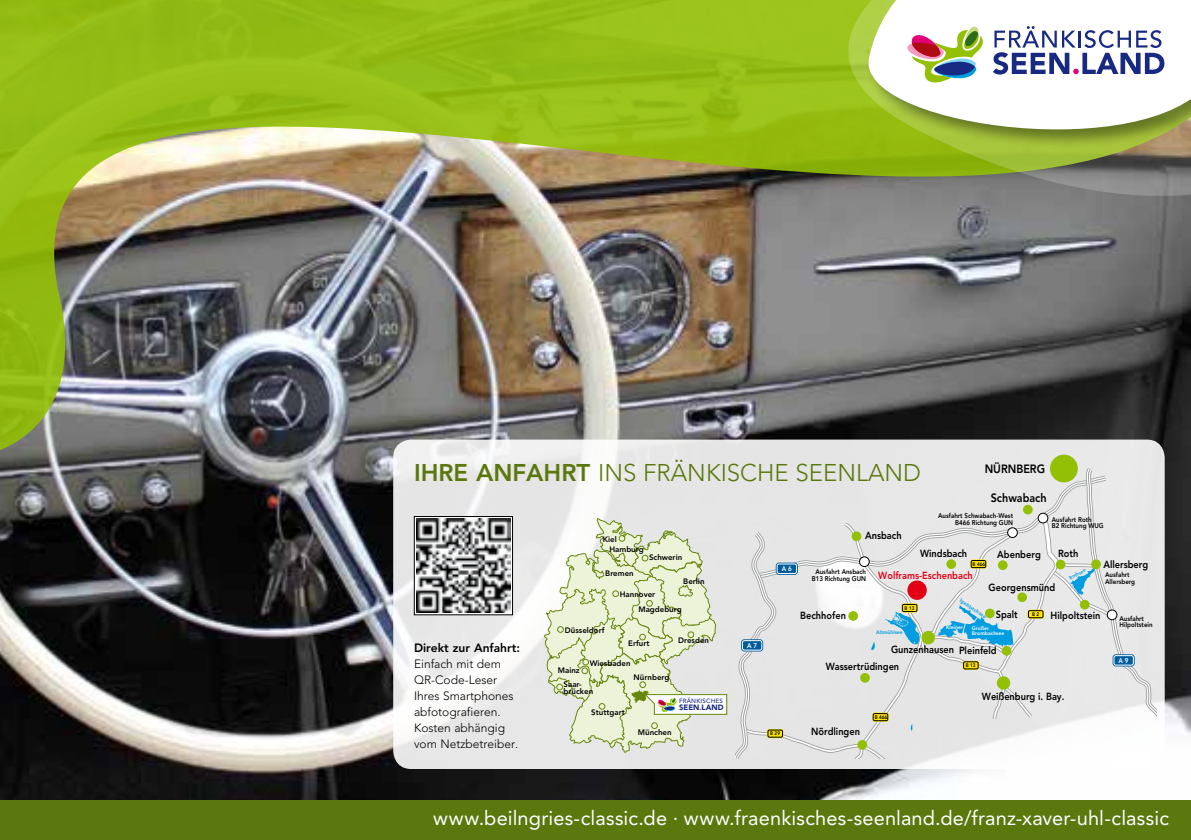
<style>
.page{position:relative;width:1191px;height:840px;background:#fff}
.page>*{position:absolute;margin:0;border:0;box-sizing:border-box;transform-origin:0 0}
.t1{font:300 24px "Avenir";color:#5a780d}
.t2{font:20px "Avenir";letter-spacing:.01em;color:#fff}
.t3{font:300 12px/16px "Avenir";color:#000}
.t4{font:800 12px "Avenir";color:#000;scale:.9 1}
.t5{font:800 12px "Avenir";color:#000}
.t6{font:800 10.2px "Avenir";color:#000;scale:.9 1}
.t7{font:800 10.2px "Avenir";color:#e20015;scale:.9 1}
.t8{font:800 7.8px/7px "Avenir";color:#000}
.t9{font:900 7.6px "Avenir";color:#172982}
.t10{font:800 6.8px/6.8px "Avenir";color:#000;scale:.9 1}
.t11{font:800 6.8px "Avenir";color:#fff;scale:.9 1}
.t12{font:500 6.2px "Avenir";letter-spacing:.035em;color:#172982}
.t13{font:800 5.2px/5.2px "Avenir";color:#fff}
.t14{font:800 5.2px "Avenir";color:#009ee0}
.t15{font:800 5.2px "Avenir";color:#000;scale:.9 1}
.t16{font:800 5.2px "Avenir";color:#009ee0;scale:.92 1}
.s1{font-weight:800}
.s2{color:#e20079}
</style>
<div class="page">
<img style="left:0;top:463px;width:1191px;height:336px">
<img style="left:0;top:0;width:1191px;height:463px">
<svg style="left:394px;top:440px;width:769px;height:327px;fill:#e7e7e7"></svg>
<div style="left:393px;top:439px;width:771px;height:329px;border:2px solid #fff;border-radius:17px"></div>
<div style="left:0;top:799px;width:1191px;height:40px;background:#5a780d"></div>
<svg style="left:822px;top:0;width:369px;height:235px;background:#838d63"></svg>
<svg style="left:856px;top:0;width:335px;height:163px"></svg>
<svg style="left:907px;top:27px;width:77px;height:55px"></svg>
<svg style="left:992px;top:26px;width:172px;height:48px"></svg>
<svg style="left:543px;top:518px;width:184px;height:235px;background:#e1e7d0"></svg>
<svg style="left:735px;top:462px;width:421px;height:295px;background:#e2e5e6"></svg>
<div style="left:768px;top:729px;width:14px;height:7px;background:#ffe400"></div>
<div style="left:767px;top:728px;width:16px;height:9px;border:2px solid #ffe400"></div>
<div style="left:767px;top:729px;width:15px;height:8px;border:1px solid #000"></div>
<div style="left:902px;top:604px;width:15px;height:7px;background:#ffe400"></div>
<div style="left:901px;top:603px;width:17px;height:9px;border:2px solid #ffe400"></div>
<div style="left:902px;top:603px;width:15px;height:8px;border:1px solid #000"></div>
<div style="left:963px;top:661px;width:15px;height:7px;background:#ffe400"></div>
<div style="left:962px;top:660px;width:17px;height:9px;border:2px solid #ffe400"></div>
<div style="left:963px;top:661px;width:15px;height:7px;border:1px solid #000"></div>
<div style="left:971px;top:560px;width:14px;height:7px;background:#ffe400"></div>
<div style="left:970px;top:559px;width:16px;height:9px;border:2px solid #ffe400"></div>
<div style="left:971px;top:560px;width:15px;height:7px;border:1px solid #000"></div>
<div style="left:873px;top:713px;width:14px;height:7px;background:#ffe400"></div>
<div style="left:872px;top:712px;width:16px;height:9px;border:2px solid #ffe400"></div>
<div style="left:873px;top:713px;width:15px;height:7px;border:1px solid #000"></div>
<div style="left:1028px;top:610px;width:15px;height:7px;background:#ffe400"></div>
<div style="left:1027px;top:609px;width:17px;height:9px;border:2px solid #ffe400"></div>
<div style="left:1028px;top:610px;width:15px;height:7px;border:1px solid #000"></div>
<div style="left:777px;top:563px;width:19px;height:10px;background:#005d9d;border-radius:2px"></div>
<div style="left:775px;top:562px;width:23px;height:12px;border:3px solid #005d9d;border-radius:2px"></div>
<div style="left:777px;top:563px;width:20px;height:10px;border:1px solid #fff;border-radius:2px"></div>
<div style="left:1114px;top:655px;width:19px;height:9px;background:#005d9d;border-radius:2px"></div>
<div style="left:1112px;top:654px;width:22px;height:12px;border:3px solid #005d9d;border-radius:2px"></div>
<div style="left:1113px;top:655px;width:20px;height:10px;border:1px solid #fff;border-radius:2px"></div>
<div style="left:742px;top:640px;width:20px;height:9px;background:#005d9d;border-radius:2px"></div>
<div style="left:741px;top:639px;width:22px;height:12px;border:3px solid #005d9d;border-radius:2px"></div>
<div style="left:742px;top:640px;width:20px;height:10px;border:1px solid #fff;border-radius:2px"></div>
<div style="left:921px;top:630px;width:14px;height:14px;background:#93c005;border-radius:50%"></div>
<div style="left:996px;top:676px;width:14px;height:13px;background:#93c005;border-radius:50%"></div>
<div style="left:907px;top:580px;width:19px;height:19px;background:#e20015;border-radius:50%"></div>
<div style="left:985px;top:608px;width:9px;height:10px;background:#93c005;border-radius:50%"></div>
<svg style="left:848px;top:610px;width:10px;height:10px"></svg>
<svg style="left:1055px;top:559px;width:10px;height:10px"></svg>
<div style="left:1091px;top:559px;width:10px;height:10px;background:#93c005;border-radius:50%"></div>
<div style="left:998px;top:560px;width:9px;height:9px;background:#93c005;border-radius:50%"></div>
<div style="left:946px;top:559px;width:10px;height:9px;background:#93c005;border-radius:50%"></div>
<div style="left:1017px;top:592px;width:10px;height:9px;background:#93c005;border-radius:50%"></div>
<svg style="left:1079px;top:599px;width:10px;height:10px"></svg>
<svg style="left:1001px;top:645px;width:10px;height:10px"></svg>
<div style="left:860px;top:672px;width:10px;height:10px;background:#93c005;border-radius:50%"></div>
<svg style="left:857px;top:739px;width:10px;height:10px"></svg>
<div style="left:851px;top:531px;width:10px;height:10px;background:#93c005;border-radius:50%"></div>
<div style="left:859px;top:556px;width:10px;height:10px;background:#fff;border-radius:50%"></div>
<div style="left:859px;top:556px;width:10px;height:10px;border:1px solid #000;border-radius:50%"></div>
<div style="left:1007px;top:527px;width:10px;height:10px;background:#fff;border-radius:50%"></div>
<div style="left:1007px;top:527px;width:10px;height:10px;border:1px solid #000;border-radius:50%"></div>
<svg style="left:1038px;top:513px;width:10px;height:9px"></svg>
<div style="left:1037px;top:512px;width:11px;height:11px;border:1px solid #000;border-radius:50%"></div>
<svg style="left:1107px;top:609px;width:10px;height:10px"></svg>
<div style="left:1106px;top:609px;width:11px;height:10px;border:1px solid #000;border-radius:50%"></div>
<div style="left:1050px;top:454px;width:27px;height:28px;background:#93c005;border-radius:50%"></div>
<div style="left:1023px;top:504px;width:9px;height:10px;background:#93c005;border-radius:50%"></div>
<img style="left:417px;top:518px;width:93px;height:94px">
<div style="left:414px;top:516px;width:99px;height:98px;border:1px solid #000"></div>
<h1 class="t1" style="left:414px;top:458px;width:508px"><span class="s1">ihre Anfahrt</span> ins fränkische seenland</h1>
<p class="t8" style="left:603px;top:535px;width:15px">Kiel</p>
<p class="t6" style="left:865px;top:529px;width:42px">Ansbach</p>
<p class="t4" style="left:984px;top:462px;width:69px">NÜRNBERG</p>
<p class="t4" style="left:990px;top:490px;width:64px">Schwabach</p>
<p class="t10" style="left:938px;top:512px;width:85px;text-align:right">Ausfahrt Schwabach-West<br>B466 Richtung GUN</p>
<p class="t10" style="left:1051px;top:515px;width:59px">Ausfahrt Roth<br>B2 Richtung WUG</p>
<p class="t5" style="left:414px;top:640px;width:108px">Direkt zur Anfahrt:</p>
<p class="t3" style="left:414px;top:655px;width:106px">Einfach mit dem<br>QR-Code-Leser<br>I hres Smartphones abfotografieren.<br>Kosten abhängig vom N etzbetreiber.</p>
<p class="t8" style="left:609px;top:545px;width:36px">Hamburg</p>
<p class="t8" style="left:605px;top:569px;width:30px">Bremen</p>
<p class="t8" style="left:620px;top:590px;width:37px">Hannover</p>
<p class="t8" style="left:649px;top:553px;width:35px">Schwerin</p>
<p class="t8" style="left:683px;top:577px;width:23px">Berlin</p>
<p class="t8" style="left:638px;top:605px;width:45px">Magdeburg</p>
<p class="t8" style="left:565px;top:626px;width:41px">Düsseldorf</p>
<p class="t8" style="left:590px;top:659px;width:42px">Wiesbaden</p>
<p class="t8" style="left:628px;top:639px;width:23px">Erfurt</p>
<p class="t8" style="left:678px;top:636px;width:32px">Dresden</p>
<p class="t8" style="left:558px;top:666px;width:23px">Mainz</p>
<p class="t8" style="left:633px;top:673px;width:37px">Nürnberg</p>
<p class="t8" style="left:563px;top:680px;width:31px">Saar&shy;brücken</p>
<p class="t8" style="left:591px;top:708px;width:35px">Stuttgart</p>
<p class="t12" style="left:679px;top:696px;width:45px">FRÄNKISCHES</p>
<p class="t9" style="left:679px;top:702px;width:46px">SEEN<span class="s2">.</span>LAND</p>
<p class="t11" style="left:747px;top:641px;width:13px">A 7</p>
<p class="t11" style="left:781px;top:564px;width:13px">A 6</p>
<p class="t10" style="left:811px;top:568px;width:62px;text-align:center">Ausfahrt Ansbach<br>B13 Richtung GUN</p>
<p class="t6" style="left:920px;top:547px;width:54px">Windsbach</p>
<p class="t6" style="left:997px;top:548px;width:50px">Abenberg</p>
<p class="t7" style="left:878px;top:569px;width:106px">Wolframs-Eschenbach</p>
<p class="t15" style="left:972px;top:560px;width:16px">B 466</p>
<p class="t6" style="left:1058px;top:547px;width:24px">Roth</p>
<p class="t16" style="left:1068px;top:575px;width:21px;rotate:-29deg">Rothsee</p>
<p class="t6" style="left:988px;top:581px;width:76px">Georgensmünd</p>
<p class="t6" style="left:1103px;top:558px;width:51px">Allersberg</p>
<p class="t10" style="left:1105px;top:571px;width:35px">Ausfahrt<br>Allersberg</p>
<p class="t14" style="left:962px;top:597px;width:32px;rotate:34deg">Igelsbachsee</p>
<p class="t13" style="left:972px;top:625px;width:34px">Großer<br>Brombachsee</p>
<p class="t15" style="left:904px;top:604px;width:12px">B 13</p>
<p class="t6" style="left:800px;top:609px;width:52px">Bechhofen</p>
<p class="t6" style="left:995px;top:607px;width:26px">Spalt</p>
<p class="t13" style="left:946px;top:624px;width:18px">Kleiner</p>
<p class="t14" style="left:876px;top:629px;width:28px">Altmühlsee</p>
<p class="t6" style="left:891px;top:643px;width:72px">Gunzenhausen</p>
<p class="t6" style="left:959px;top:644px;width:43px">Pleinfeld</p>
<p class="t6" style="left:825px;top:659px;width:83px">Wassertrüdingen</p>
<p class="t15" style="left:965px;top:661px;width:12px">B 13</p>
<p class="t15" style="left:1032px;top:610px;width:9px">B 2</p>
<p class="t6" style="left:1050px;top:609px;width:57px">Hilpoltstein</p>
<p class="t15" style="left:874px;top:713px;width:16px">B 466</p>
<p class="t6" style="left:982px;top:690px;width:93px">Weißenburg i. Bay.</p>
<p class="t10" style="left:1119px;top:614px;width:38px">Ausfahrt<br>Hilpoltstein</p>
<p class="t11" style="left:1118px;top:656px;width:13px">A 9</p>
<p class="t8" style="left:638px;top:728px;width:35px">München</p>
<p class="t15" style="left:770px;top:730px;width:12px">B 29</p>
<p class="t6" style="left:811px;top:725px;width:56px">Nördlingen</p>
<h2 class="t2" style="left:433px;top:805px;width:737px">www.beilngries-classic.de · www.fraenkisches-seenland.de/franz-xaver-uhl-classic</h2>
</div>
